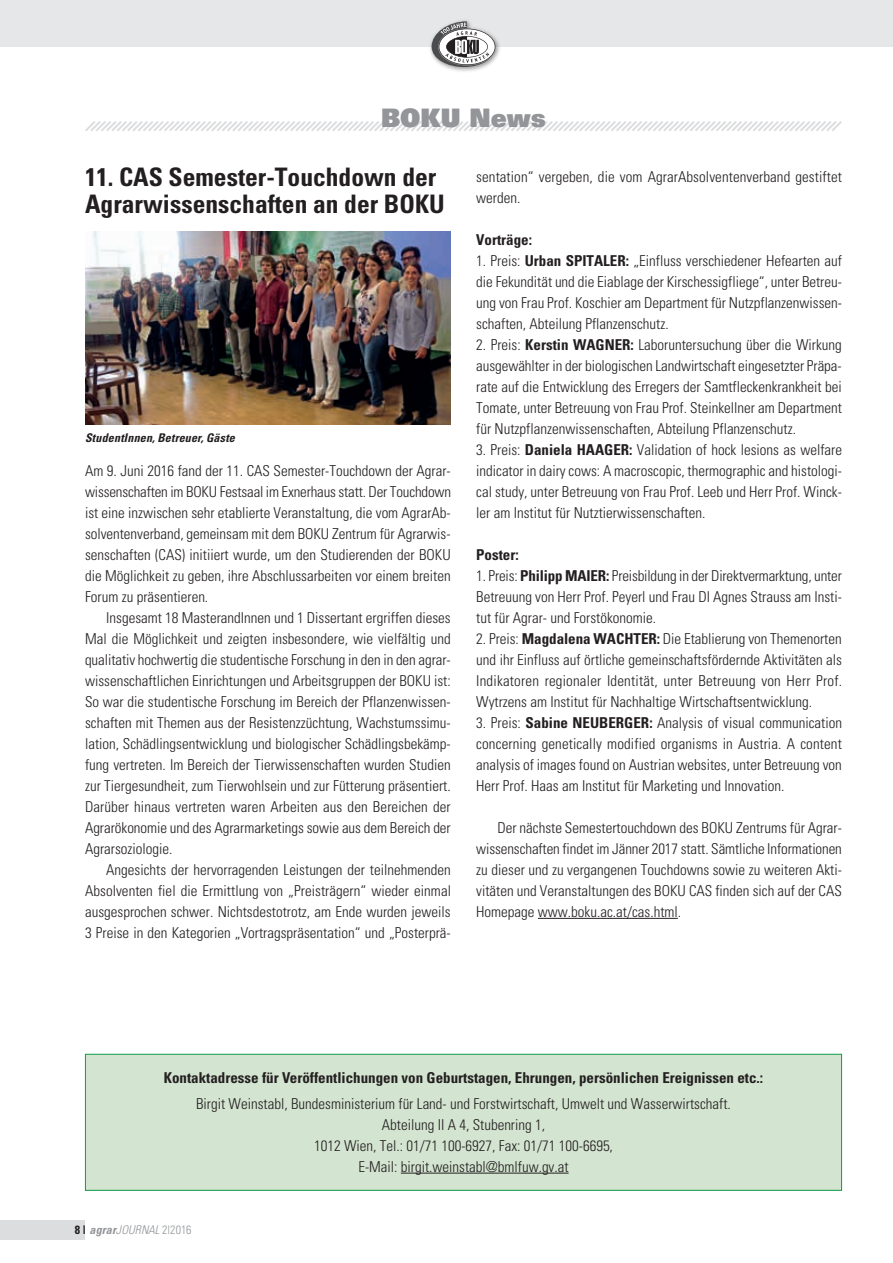
<style>
.page{position:relative;width:893px;height:1263px;background:#fff}
.page>*{position:absolute;margin:0;border:0;box-sizing:border-box;transform-origin:0 0}
.t1{font:700 condensed 25.5px/27px "Univers";color:#231f20}
.t2{font:900 25.5px "Univers";color:#939598}
.t3{font:300 condensed 15px/21px "Univers";color:#231f20;text-align:justify}
.t4{font:700 condensed 15px "Univers";color:#231f20}
.t5{font:italic 700 condensed 12px "Univers";letter-spacing:.015em;color:#231f20}
.t6{font:italic 300 condensed 12px "Univers";letter-spacing:.005em;color:#939598}
.s1{font-weight:700}
.s2{font-weight:700;font-style:normal;color:#231f20}
.s3{font-style:normal}
</style>
<div class="page">
<div style="left:0;top:0;width:893px;height:47px;background:#e6e7e9"></div>
<div style="left:428px;top:18px;width:73px;height:55px;background:#231f20;opacity:.5"></div>
<svg style="left:432px;top:21px;width:63px;height:46px"></svg>
<div style="left:0;top:1220px;width:85px;height:19px;background:#dcdddf"></div>
<svg style="left:85px;top:121px;width:757px;height:10px"></svg>
<div style="left:85px;top:1054px;width:757px;height:136px;background:#d3e4d0"></div>
<hr style="left:401px;top:1173px;width:168px;height:1px;background:#231f20">
<div style="left:85px;top:1054px;width:757px;height:137px;border:1px solid #129b49"></div>
<hr style="left:538px;top:918px;width:140px;height:1px;background:#231f20">
<img style="left:85px;top:231px;width:366px;height:194px">
<h1 class="t2" style="left:381px;top:101px;width:166px">BOKU News</h1>
<h1 class="t1" style="left:85px;top:163px;width:361px">11. CAS Semester-Touchdown der<br>Agrarwissenschaften an der BOKU</h1>
<p class="t5" style="left:85px;top:430px;width:151px">StudentInnen, Betreuer, Gäste</p>
<p class="t3" style="left:85px;top:460px;width:367px">Am 9. Juni 2016 fand der 11. CAS Semester-Touchdown der Agrar&shy;wissenschaften im BOKU Festsaal im Exnerhaus statt. Der Touchdown ist eine inzwischen sehr etablierte Veranstaltung, die vom AgrarAb&shy;solventenverband, gemeinsam mit dem BOKU Zentrum für Agrarwis&shy;senschaften (CAS) initiiert wurde, um den Studierenden der BOKU die Möglichkeit zu geben, ihre Abschlussarbeiten vor einem breiten Forum zu präsentieren.</p>
<p class="t3" style="left:85px;top:607px;width:367px;text-indent:21px">Insgesamt 18 MasterandInnen und 1 Dissertant ergriffen dieses Mal die Möglichkeit und zeigten insbesondere, wie vielfältig und qualitativ hochwertig die studentische Forschung in den in den agrar&shy;wissenschaftlichen Einrichtungen und Arbeitsgruppen der BOKU ist:<br>So war die studentische Forschung im Bereich der Pflanzenwissen&shy;schaften mit Themen aus der Resistenzzüchtung, Wachstumssimu&shy;lation, Schädlingsentwicklung und biologischer Schädlingsbekämp&shy;fung vertreten. Im Bereich der Tierwissenschaften wurden Studien zur Tiergesundheit, zum Tierwohlsein und zur Fütterung präsentiert.<br>Darüber hinaus vertreten waren Arbeiten aus den Bereichen der Agrarökonomie und des Agrarmarketings sowie aus dem Bereich der Agrarsoziologie.</p>
<p class="t3" style="left:85px;top:859px;width:367px;text-indent:21px">Angesichts der hervorragenden Leistungen der teilnehmenden Absolventen fiel die Ermittlung von „Preisträgern“ wieder einmal ausgesprochen schwer. Nichtsdestotrotz, am Ende wurden jeweils 3 Preise in den Kategorien „Vortragspräsentation“ und „Posterprä-</p>
<p class="t3" style="left:476px;top:166px;width:367px">sentation“ vergeben, die vom AgrarAbsolventenverband gestiftet werden.</p>
<p class="t4" style="left:476px;top:230px;width:57px">Vorträge:</p>
<p class="t3" style="left:476px;top:250px;width:367px">1. Preis: <span class="s1">Urban SPITALER:</span> „Einfluss verschiedener Hefearten auf die Fekundität und die Eiablage der Kirschessigfliege“, unter Betreu&shy;ung von Frau Prof. Koschier am Department für Nutzpflanzenwissen&shy;schaften, Abteilung Pflanzenschutz.</p>
<p class="t3" style="left:476px;top:334px;width:367px">2. Preis: <span class="s1">Kerstin WAGNER:</span> Laboruntersuchung über die Wirkung ausgewählter in der biologischen Landwirtschaft eingesetzter Präpa&shy;rate auf die Entwicklung des Erregers der Samtfleckenkrankheit bei Tomate, unter Betreuung von Frau Prof. Steinkellner am Department für Nutzpflanzenwissenschaften, Abteilung Pflanzenschutz.</p>
<p class="t3" style="left:476px;top:439px;width:367px">3. Preis: <span class="s1">Daniela HAAGER:</span> Validation of hock lesions as welfare indicator in dairy cows: A macroscopic, thermographic and histologi&shy;cal study, unter Betreuung von Frau Prof. Leeb und Herr Prof. Winck&shy;ler am Institut für Nutztierwissenschaften.</p>
<p class="t4" style="left:476px;top:545px;width:44px">Poster:</p>
<p class="t3" style="left:476px;top:565px;width:367px">1. Preis: <span class="s1">Philipp MAIER:</span> Preisbildung in der Direktvermarktung, unter Betreuung von Herr Prof. Peyerl und Frau DI Agnes Strauss am Insti&shy;tut für Agrar- und Forstökonomie.</p>
<p class="t3" style="left:476px;top:628px;width:367px">2. Preis: <span class="s1">Magdalena WACHTER:</span> Die Etablierung von Themenorten und ihr Einfluss auf örtliche gemeinschaftsfördernde Aktivitäten als Indikatoren regionaler Identität, unter Betreuung von Herr Prof.<br>Wytrzens am Institut für Nachhaltige Wirtschaftsentwicklung.</p>
<p class="t3" style="left:476px;top:712px;width:367px">3. Preis: <span class="s1">Sabine NEUBERGER:</span> Analysis of visual communication concerning genetically modified organisms in Austria. A content analysis of images found on Austrian websites, unter Betreuung von Herr Prof. Haas am Institut für Marketing und Innovation.</p>
<p class="t3" style="left:476px;top:817px;width:367px;text-indent:21px">Der nächste Semestertouchdown des BOKU Zentrums für Agrar&shy;wissenschaften findet im Jänner 2017 statt. Sämtliche Informationen zu dieser und zu vergangenen Touchdowns sowie zu weiteren Akti&shy;vitäten und Veranstaltungen des BOKU CAS finden sich auf der CAS Homepage www.boku.ac.at/cas.html.</p>
<p class="t4" style="left:164px;top:1069px;width:601px">Kontaktadresse für Veröffentlichungen von Geburtstagen, Ehrungen, persönlichen Ereignissen etc.:</p>
<p class="t3" style="left:196px;top:1093px;width:536px;text-align:center">Birgit Weinstabl, Bundesministerium für Land- und Forstwirtschaft, Umwelt und Wasserwirtschaft.<br>Abteilung II A 4, Stubenring 1,<br>1012 Wien, Tel.: 01/71 100-6927, Fax: 01/71 100-6695,<br>E-Mail: birgit.weinstabl@bmlfuw.gv.at</p>
<p class="t6" style="left:75px;top:1222px;width:118px"><span class="s2">8 |</span> <span class="s1">agrar</span>JOURNAL <span class="s3">2|2016</span></p>
</div>
